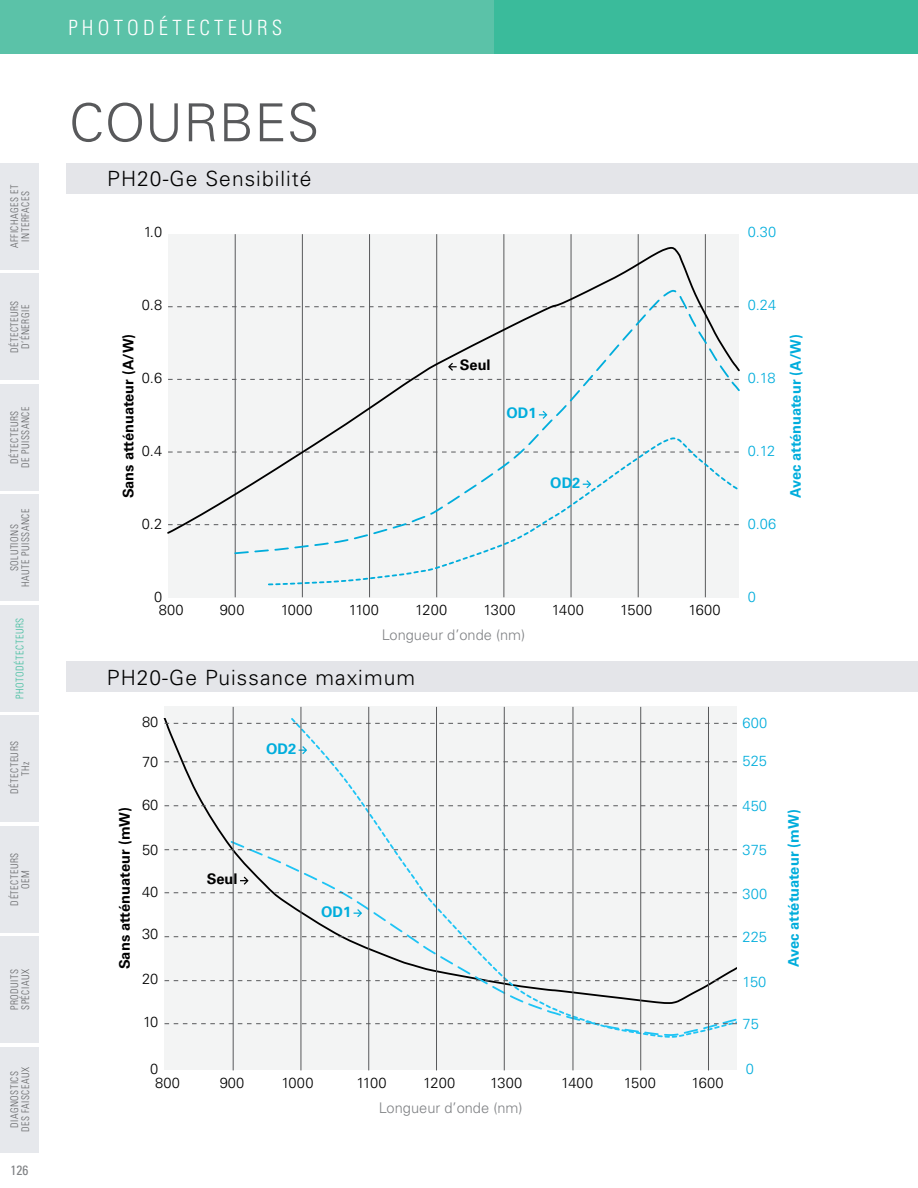
<style>
.page{position:relative;width:918px;height:1188px;background:#fff}
.page>*{position:absolute;margin:0;border:0;box-sizing:border-box;transform-origin:0 0}
.t1{font:300 52.5px "Univers";letter-spacing:.01em;color:#58595b}
.t2{font:300 21px "Univers";letter-spacing:.05em;color:#000}
.t3{font:300 condensed 21px "Univers";letter-spacing:.2em;color:#fff}
.t4{font:300 14.7px/13.8px "Univers";color:#000}
.t5{font:700 14.7px "Univers";color:#00addc}
.t6{font:300 14.7px "Univers";color:#00addc}
.t7{font:700 14.7px "Univers";color:#000}
.t8{font:300 14.7px "Univers";color:#808285}
.t9{font:300 14.55px "Univers LT Std";color:#000}
.t10{font:700 14.55px "Univers LT Std";color:#00addc}
.t11{font:700 14.55px "Univers LT Std";color:#000}
.t12{font:300 14.55px "Univers LT Std";color:#00addc}
.t13{font:300 14.55px "Univers LT Std";color:#808285}
.t14{font:condensed 13.5px "Univers";color:#808285}
.t15{font:300 condensed 10.5px/11.2px "Univers";letter-spacing:.05em;color:#636466;text-align:center;scale:.95 1}
.t16{font:300 condensed 10.5px "Univers";letter-spacing:.05em;color:#3abb9b;scale:.95 1}
</style>
<div class="page">
<div style="left:0;top:163px;width:39px;height:107px;background:#e6e8ec"></div>
<div style="left:0;top:274px;width:39px;height:106px;background:#e6e8ec"></div>
<div style="left:0;top:384px;width:39px;height:107px;background:#e6e8ec"></div>
<div style="left:0;top:494px;width:39px;height:107px;background:#e6e8ec"></div>
<div style="left:0;top:715px;width:39px;height:107px;background:#e6e8ec"></div>
<div style="left:0;top:826px;width:39px;height:107px;background:#e6e8ec"></div>
<div style="left:0;top:936px;width:39px;height:107px;background:#e6e8ec"></div>
<div style="left:0;top:1047px;width:39px;height:105px;background:#e6e8ec"></div>
<div style="left:0;top:605px;width:39px;height:107px;background:#e6e8ec"></div>
<div style="left:0;top:0;width:918px;height:54px;background:#5bc2a8"></div>
<div style="left:495px;top:0;width:423px;height:54px;background:#3abb9b"></div>
<div style="left:168px;top:234px;width:571px;height:363px;background:#f3f4f4"></div>
<hr style="left:235px;top:234px;width:1px;height:363px;background:#58595b">
<hr style="left:302px;top:234px;width:1px;height:363px;background:#58595b">
<hr style="left:369px;top:234px;width:1px;height:363px;background:#58595b">
<hr style="left:436px;top:234px;width:1px;height:363px;background:#58595b">
<hr style="left:503px;top:234px;width:1px;height:363px;background:#58595b">
<hr style="left:571px;top:234px;width:1px;height:363px;background:#58595b">
<hr style="left:638px;top:234px;width:1px;height:363px;background:#58595b">
<hr style="left:705px;top:234px;width:1px;height:363px;background:#58595b">
<svg style="left:167px;top:246px;width:539px;height:288px"></svg>
<svg style="left:233px;top:288px;width:507px;height:267px"></svg>
<svg style="left:267px;top:436px;width:473px;height:150px"></svg>
<svg style="left:448px;top:363px;width:9px;height:8px"></svg>
<svg style="left:539px;top:411px;width:8px;height:8px"></svg>
<svg style="left:583px;top:480px;width:8px;height:8px"></svg>
<div style="left:164px;top:706px;width:572px;height:364px;background:#f3f4f4"></div>
<svg style="left:164px;top:718px;width:573px;height:287px"></svg>
<svg style="left:231px;top:841px;width:33px;height:195px"></svg>
<svg style="left:264px;top:718px;width:472px;height:320px"></svg>
<svg style="left:165px;top:761px;width:572px;height:1px"></svg>
<svg style="left:165px;top:805px;width:572px;height:1px"></svg>
<svg style="left:165px;top:849px;width:572px;height:1px"></svg>
<svg style="left:165px;top:892px;width:572px;height:1px"></svg>
<svg style="left:165px;top:936px;width:572px;height:1px"></svg>
<svg style="left:165px;top:980px;width:572px;height:1px"></svg>
<svg style="left:165px;top:1023px;width:572px;height:1px"></svg>
<svg style="left:165px;top:723px;width:572px;height:1px"></svg>
<hr style="left:233px;top:707px;width:1px;height:363px;background:#58595b">
<hr style="left:300px;top:707px;width:1px;height:363px;background:#58595b">
<hr style="left:368px;top:707px;width:1px;height:363px;background:#58595b">
<hr style="left:436px;top:707px;width:1px;height:363px;background:#58595b">
<hr style="left:504px;top:707px;width:1px;height:363px;background:#58595b">
<hr style="left:573px;top:707px;width:1px;height:363px;background:#58595b">
<hr style="left:640px;top:707px;width:1px;height:363px;background:#58595b">
<hr style="left:708px;top:707px;width:1px;height:363px;background:#58595b">
<svg style="left:240px;top:877px;width:8px;height:8px"></svg>
<div style="left:67px;top:163px;width:851px;height:30px;background:#e4e5e9"></div>
<div style="left:66px;top:661px;width:852px;height:31px;background:#e4e5e9"></div>
<p class="t15" style="left:9px;top:248px;width:68px;rotate:-90deg">AFFICHAGES ET<br>INTERFACES</p>
<p class="t15" style="left:9px;top:353px;width:57px;rotate:-90deg">DÉTECTEURS<br>D’ÉNERGIE</p>
<p class="t15" style="left:9px;top:468px;width:66px;rotate:-90deg">DÉTECTEURS<br>DE PUISSANCE</p>
<p class="t15" style="left:9px;top:587px;width:84px;rotate:-90deg">SOLUTIONS<br>HAUTE PUISSANCE</p>
<p class="t16" style="left:14px;top:699px;width:86px;rotate:-90deg">PHOTODÉTECTEURS</p>
<p class="t15" style="left:9px;top:794px;width:57px;rotate:-90deg">DÉTECTEURS<br>THz</p>
<p class="t15" style="left:9px;top:906px;width:57px;rotate:-90deg">DÉTECTEURS<br>OEM</p>
<p class="t15" style="left:9px;top:1010px;width:45px;text-align:left;rotate:-90deg">PRODUITS<br>SPÉCIAUX</p>
<p class="t15" style="left:9px;top:1132px;width:70px;rotate:-90deg">DIAGNOSTICS<br>DES FAISCEAUX</p>
<p class="t14" style="left:11px;top:1161px;width:19px">126</p>
<h2 class="t3" style="left:68px;top:15px;width:215px">PHOTODÉTECTEURS</h2>
<h1 class="t1" style="left:69px;top:91px;width:252px">COURBES</h1>
<h2 class="t2" style="left:107px;top:166px;width:206px">PH20-Ge Sensibilité</h2>
<h3 class="t9" style="left:144px;top:223px;width:20px">1.0</h3>
<h3 class="t9" style="left:142px;top:296px;width:22px">0.8</h3>
<h3 class="t12" style="left:748px;top:223px;width:30px">0.30</h3>
<h3 class="t12" style="left:748px;top:296px;width:30px">0.24</h3>
<h3 class="t11" style="left:120px;top:498px;width:166px;rotate:-90deg">Sans atténuateur (A/W)</h3>
<h3 class="t10" style="left:787px;top:498px;width:165px;rotate:-90deg">Avec atténuateur (A/W)</h3>
<h3 class="t11" style="left:460px;top:356px;width:32px">Seul</h3>
<h3 class="t12" style="left:748px;top:369px;width:29px">0.18</h3>
<h3 class="t9" style="left:142px;top:369px;width:22px">0.6</h3>
<h3 class="t10" style="left:506px;top:405px;width:32px">OD1</h3>
<h3 class="t12" style="left:748px;top:442px;width:29px">0.12</h3>
<h3 class="t9" style="left:142px;top:442px;width:22px">0.4</h3>
<h3 class="t10" style="left:550px;top:474px;width:32px">OD2</h3>
<h3 class="t9" style="left:142px;top:515px;width:22px">0.2</h3>
<h3 class="t12" style="left:748px;top:515px;width:30px">0.06</h3>
<h3 class="t9" style="left:154px;top:588px;width:10px">0</h3>
<h3 class="t9" style="left:159px;top:601px;width:26px">800</h3>
<h3 class="t9" style="left:220px;top:601px;width:26px">900</h3>
<h3 class="t9" style="left:281px;top:601px;width:33px">1000</h3>
<h3 class="t9" style="left:349px;top:601px;width:32px">1100</h3>
<h3 class="t9" style="left:415px;top:601px;width:34px">1200</h3>
<h3 class="t9" style="left:484px;top:601px;width:34px">1300</h3>
<h3 class="t9" style="left:552px;top:601px;width:34px">1400</h3>
<h3 class="t9" style="left:620px;top:601px;width:34px">1500</h3>
<h3 class="t9" style="left:688px;top:601px;width:34px">1600</h3>
<h3 class="t13" style="left:382px;top:627px;width:145px">Longueur d’onde (nm)</h3>
<h2 class="t2" style="left:107px;top:665px;width:310px">PH20-Ge Puissance maximum</h2>
<h3 class="t4" style="left:142px;top:715px;width:18px">80</h3>
<h3 class="t4" style="left:142px;top:754px;width:18px">70</h3>
<h3 class="t5" style="left:266px;top:740px;width:32px">OD2</h3>
<h3 class="t12" style="left:748px;top:588px;width:10px">0</h3>
<h3 class="t6" style="left:743px;top:714px;width:26px">600</h3>
<h3 class="t6" style="left:743px;top:752px;width:26px">525</h3>
<h3 class="t4" style="left:142px;top:798px;width:18px">60</h3>
<h3 class="t6" style="left:743px;top:797px;width:26px">450</h3>
<h3 class="t7" style="left:116px;top:969px;width:164px;rotate:-90deg">Sans atténuateur (mW)</h3>
<h3 class="t5" style="left:785px;top:967px;width:159px;rotate:-90deg">Avec attétuateur (mW)</h3>
<h3 class="t4" style="left:142px;top:842px;width:18px">50</h3>
<h3 class="t6" style="left:743px;top:841px;width:26px">375</h3>
<h3 class="t7" style="left:207px;top:870px;width:32px">Seul</h3>
<h3 class="t4" style="left:142px;top:885px;width:18px">40</h3>
<h3 class="t6" style="left:743px;top:884px;width:26px">300</h3>
<h3 class="t5" style="left:321px;top:903px;width:32px">OD1</h3>
<h3 class="t4" style="left:142px;top:927px;width:18px">30</h3>
<h3 class="t6" style="left:743px;top:928px;width:26px">225</h3>
<h3 class="t4" style="left:142px;top:972px;width:18px">20</h3>
<h3 class="t6" style="left:743px;top:972px;width:25px">150</h3>
<h3 class="t4" style="left:143px;top:1015px;width:17px">10</h3>
<h3 class="t6" style="left:743px;top:1015px;width:18px">75</h3>
<h3 class="t4" style="left:155px;top:1062px;width:26px;text-indent:-5px">0<br>800</h3>
<h3 class="t4" style="left:220px;top:1076px;width:26px">900</h3>
<h3 class="t4" style="left:281px;top:1076px;width:34px">1000</h3>
<h3 class="t4" style="left:357px;top:1076px;width:32px">1100</h3>
<h3 class="t4" style="left:423px;top:1076px;width:34px">1200</h3>
<h3 class="t4" style="left:490px;top:1076px;width:34px">1300</h3>
<h3 class="t4" style="left:561px;top:1076px;width:34px">1400</h3>
<h3 class="t4" style="left:624px;top:1076px;width:34px">1500</h3>
<h3 class="t4" style="left:691px;top:1076px;width:34px">1600</h3>
<h3 class="t6" style="left:746px;top:1060px;width:10px">0</h3>
<h3 class="t8" style="left:379px;top:1099px;width:145px">Longueur d’onde (nm)</h3>
</div>
